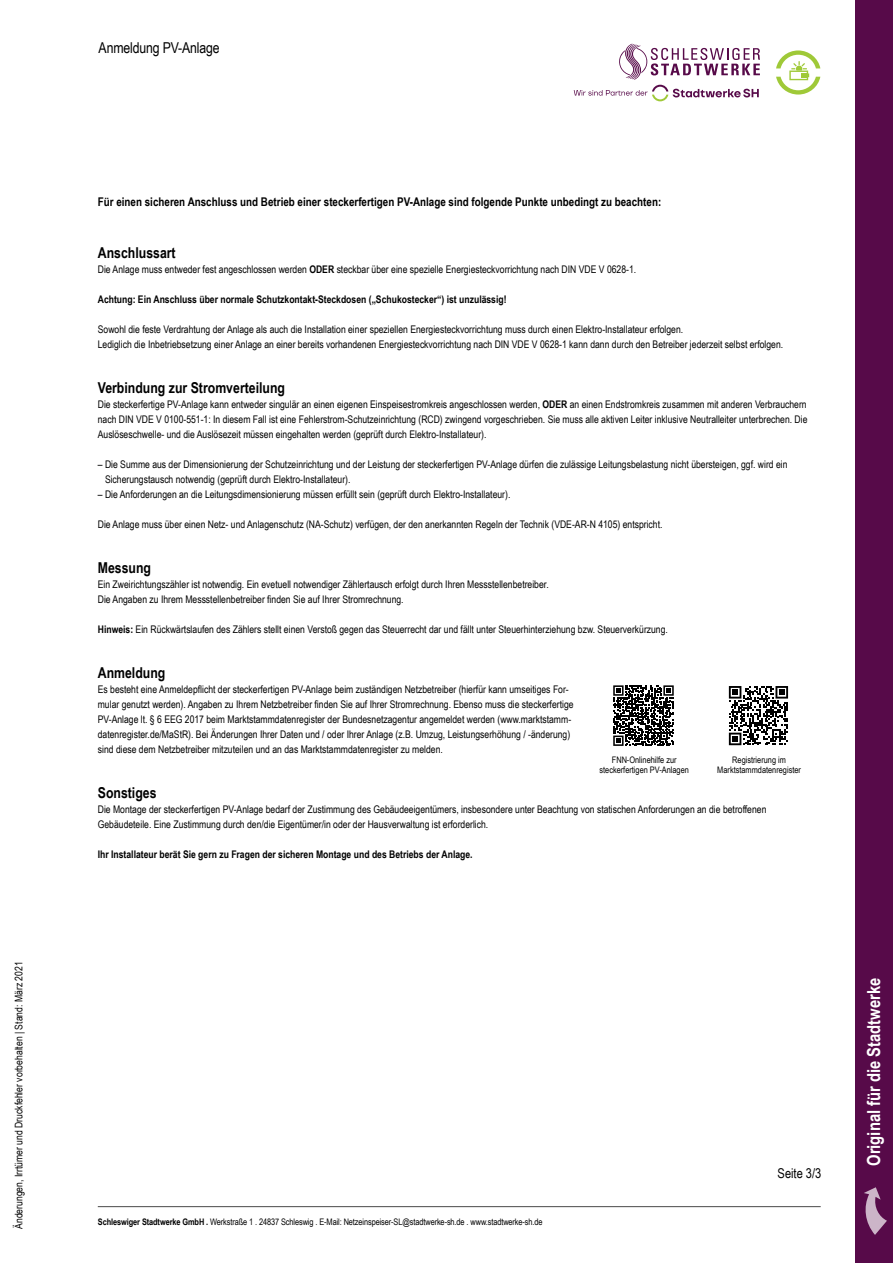
<style>
.page{position:relative;width:893px;height:1263px;background:#fff}
.page>*{position:absolute;margin:0;border:0;box-sizing:border-box;transform-origin:0 0}
.t1{font:700 18px "Arial Narrow";color:#fff}
.t2{font:700 15px "Arial Narrow";color:#000}
.t3{font:15px "Arial Narrow";letter-spacing:-.01em;color:#000}
.t4{font:13.5px "Arial Narrow";color:#000}
.t5{font:700 12px "Arial Narrow";color:#000}
.t6{font:10.5px/15px "Arial Narrow";color:#000}
.t7{font:700 10.5px "Arial Narrow";color:#000}
.t8{font:9px/10.5px "Arial Narrow";color:#000;text-align:center}
.s1{font-weight:700}
</style>
<div class="page">
<hr style="left:98px;top:1206px;width:723px;height:1px;background:#484848">
<div style="left:855px;top:0;width:38px;height:1263px;background:#570a49"></div>
<svg style="left:864px;top:1187px;width:23px;height:48px"></svg>
<svg style="left:729px;top:686px;width:59px;height:59px"></svg>
<svg style="left:613px;top:685px;width:61px;height:61px"></svg>
<svg style="left:776px;top:50px;width:44px;height:45px"></svg>
<svg style="left:574px;top:44px;width:186px;height:57px"></svg>
<p class="t6" style="left:11px;top:1229px;width:269px;rotate:-90deg">Änderungen, Irrtümer und Druckfehler vorbehalten | Stand: März 2021</p>
<h2 class="t3" style="left:99px;top:37px;width:123px">Anmeldung PV-Anlage</h2>
<p class="t5" style="left:98px;top:193px;width:565px">Für einen sicheren Anschluss und Betrieb einer steckerfertigen PV-Anlage sind folgende Punkte unbedingt zu beachten:</p>
<h2 class="t2" style="left:98px;top:241px;width:79px">Anschlussart</h2>
<p class="t6" style="left:98px;top:261px;width:540px">Die Anlage muss entweder fest angeschlossen werden <span class="s1">ODER</span> steckbar über eine spezielle Energiesteckvorrichtung nach DIN VDE V 0628-1.</p>
<p class="t7" style="left:98px;top:291px;width:410px">Achtung: Ein Anschluss über normale Schutzkontakt-Steckdosen („Schukostecker“) ist unzulässig!</p>
<p class="t6" style="left:98px;top:321px;width:687px">Sowohl die feste Verdrahtung der Anlage als auch die Installation einer speziellen Energiesteckvorrichtung muss durch einen Elektro-Installateur erfolgen.<br>Lediglich die Inbetriebsetzung einer Anlage an einer bereits vorhandenen Energiesteckvorrichtung nach DIN VDE V 0628-1 kann dann durch den Betreiber jederzeit selbst erfolgen.</p>
<h2 class="t2" style="left:98px;top:376px;width:189px">Verbindung zur Stromverteilung</h2>
<p class="t6" style="left:98px;top:396px;width:711px;text-align:justify">Die steckerfertige PV-Anlage kann entweder singulär an einen eigenen Einspeisestromkreis angeschlossen werden, <span class="s1">ODER</span> an einen Endstromkreis zusammen mit anderen Verbrauchern nach DIN VDE V 0100-551-1: In diesem Fall ist eine Fehlerstrom-Schutzeinrichtung (RCD) zwingend vorgeschrieben. Sie muss alle aktiven Leiter inklusive Neutralleiter unterbrechen. Die Auslöseschwelle- und die Auslösezeit müssen eingehalten werden (geprüft durch Elektro-Installateur).</p>
<p class="t6" style="left:105px;top:456px;width:684px;text-indent:-7px">– Die Summe aus der Dimensionierung der Schutzeinrichtung und der Leistung der steckerfertigen PV-Anlage dürfen die zulässige Leitungsbelastung nicht übersteigen, ggf. wird ein<br>Sicherungstausch notwendig (geprüft durch Elektro-Installateur).</p>
<p class="t6" style="left:98px;top:486px;width:414px">– Die Anforderungen an die Leitungsdimensionierung müssen erfüllt sein (geprüft durch Elektro-Installateur).</p>
<p class="t6" style="left:98px;top:516px;width:566px">Die Anlage muss über einen Netz- und Anlagenschutz (NA-Schutz) verfügen, der den anerkannten Regeln der Technik (VDE-AR-N 4105) entspricht.</p>
<h2 class="t2" style="left:98px;top:556px;width:55px">Messung</h2>
<p class="t6" style="left:98px;top:576px;width:452px">Ein Zweirichtungszähler ist notwendig. Ein evetuell notwendiger Zählertausch erfolgt durch Ihren Messstellenbetreiber.<br>Die Angaben zu Ihrem Messstellenbetreiber finden Sie auf Ihrer Stromrechnung.</p>
<p class="t6" style="left:98px;top:621px;width:572px"><span class="s1">Hinweis:</span> Ein Rückwärtslaufen des Zählers stellt einen Verstoß gegen das Steuerrecht dar und fällt unter Steuerhinterziehung bzw. Steuerverkürzung.</p>
<h2 class="t2" style="left:98px;top:661px;width:69px">Anmeldung</h2>
<p class="t6" style="left:98px;top:681px;width:477px">Es besteht eine Anmeldepflicht der steckerfertigen PV-Anlage beim zuständigen Netzbetreiber (hierfür kann umseitiges For&shy;mular genutzt werden). Angaben zu Ihrem Netzbetreiber finden Sie auf Ihrer Stromrechnung. Ebenso muss die steckerfertige PV-Anlage lt. § 6 EEG 2017 beim Marktstammdatenregister der Bundesnetzagentur angemeldet werden (www.marktstamm&shy;datenregister.de/MaStR). Bei Änderungen Ihrer Daten und / oder Ihrer Anlage (z.B. Umzug, Leistungserhöhung / -änderung) sind diese dem Netzbetreiber mitzuteilen und an das Marktstammdatenregister zu melden.</p>
<h2 class="t2" style="left:98px;top:781px;width:60px">Sonstiges</h2>
<p class="t6" style="left:98px;top:801px;width:670px">Die Montage der steckerfertigen PV-Anlage bedarf der Zustimmung des Gebäudeeigentümers, insbesondere unter Beachtung von statischen Anforderungen an die betroffenen<br>Gebäudeteile. Eine Zustimmung durch den/die Eigentümer/in oder der Hausverwaltung ist erforderlich.</p>
<p class="t7" style="left:98px;top:846px;width:376px">Ihr Installateur berät Sie gern zu Fragen der sicheren Montage und des Betriebs der Anlage.</p>
<p class="t8" style="left:599px;top:754px;width:91px">FNN-Onlinehilfe zur steckerfertigen PV-Anlagen</p>
<p class="t8" style="left:717px;top:754px;width:85px">Registrierung im<br>Marktstammdatenregister</p>
<p class="t8" style="left:98px;top:1216px;width:446px"><span class="s1">Schleswiger Stadtwerke GmbH .</span> Werkstraße 1 . 24837 Schleswig . E-Mail: Netzeinspeiser-SL@stadtwerke-sh.de . www.stadtwerke-sh.de</p>
<p class="t4" style="left:778px;top:1163px;width:45px">Seite 3/3</p>
<h1 class="t1" style="left:860px;top:1166px;width:189px;rotate:-90deg">Original für die Stadtwerke</h1>
</div>
